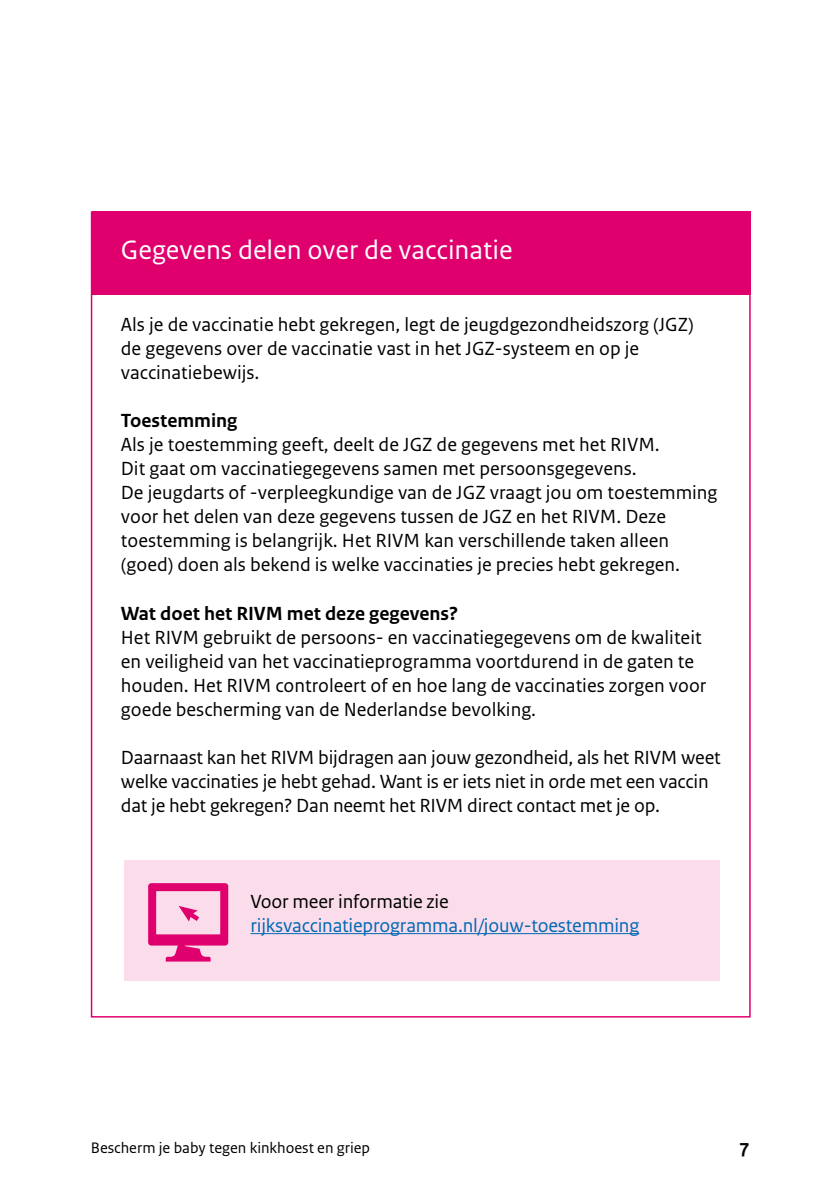
<style>
.page{position:relative;width:840px;height:1191px;background:#fff}
.page>*{position:absolute;margin:0;border:0;box-sizing:border-box;transform-origin:0 0}
.BigBox_Head{font:28px "Rijksoverheid Sans Text";color:#fff}
.BigBox_Body{font:20px/24px "Rijksoverheid Sans Text";color:#000}
.BigBox_Body-2{font:20px/24px "Rijksoverheid Sans Text";letter-spacing:-.01em;color:#0069b3}
.BigBox_Subhead{font:700 20px "Rijksoverheid Sans Text";color:#000}
.t1{font:16px "Rijksoverheid Sans Text";color:#000}
.s1{color:#000}
</style>
<div class="page">
<div style="left:124px;top:860px;width:595px;height:120px;background:#fadceb"></div>
<div style="left:92px;top:211px;width:658px;height:83px;background:#e0006d"></div>
<svg style="left:148px;top:883px;width:80px;height:78px"></svg>
<hr style="left:250px;top:933px;width:389px;height:1px;background:#0069b3">
<h2 class="BigBox_Head" style="left:121px;top:234px;width:393px">Gegevens delen over de vaccinatie</h2>
<p class="BigBox_Body" style="left:121px;top:313px;width:574px">Als je de vaccinatie hebt gekregen, legt de jeugdgezondheidszorg (JGZ) de gegevens over de vaccinatie vast in het JGZ-systeem en op je vaccinatiebewijs.</p>
<h4 class="BigBox_Subhead" style="left:121px;top:409px;width:118px">Toestemming</h4>
<p class="BigBox_Body" style="left:121px;top:433px;width:597px">Als je toestemming geeft, deelt de JGZ de gegevens met het RIVM.<br>Dit gaat om vaccinatiegegevens samen met persoonsgegevens.<br>De jeugdarts of -verpleegkundige van de JGZ vraagt jou om toestemming voor het delen van deze gegevens tussen de JGZ en het RIVM. Deze toestemming is belangrijk. Het RIVM kan verschillende taken alleen (goed) doen als bekend is welke vaccinaties je precies hebt gekregen.</p>
<h4 class="BigBox_Subhead" style="left:121px;top:601px;width:339px">Wat doet het RIVM met deze gegevens?</h4>
<p class="BigBox_Body" style="left:121px;top:625px;width:586px">Het RIVM gebruikt de persoons- en vaccinatiegegevens om de kwaliteit en veiligheid van het vaccinatieprogramma voortdurend in de gaten te houden. Het RIVM controleert of en hoe lang de vaccinaties zorgen voor goede bescherming van de Nederlandse bevolking.</p>
<p class="BigBox_Body" style="left:121px;top:745px;width:601px">Daarnaast kan het RIVM bijdragen aan jouw gezondheid, als het RIVM weet welke vaccinaties je hebt gehad. Want is er iets niet in orde met een vaccin dat je hebt gekregen? Dan neemt het RIVM direct contact met je op.</p>
<p class="BigBox_Body-2" style="left:250px;top:889px;width:390px"><span class="s1">Voor meer informatie zie </span>rijksvaccinatieprogramma.nl/jouw-toestemming</p>
<p class="t1" style="left:91px;top:1138px;width:281px">Bescherm je baby tegen kinkhoest en griep</p>
<p class="BigBox_Subhead" style="left:739px;top:1135px;width:11px">7</p>
</div>
